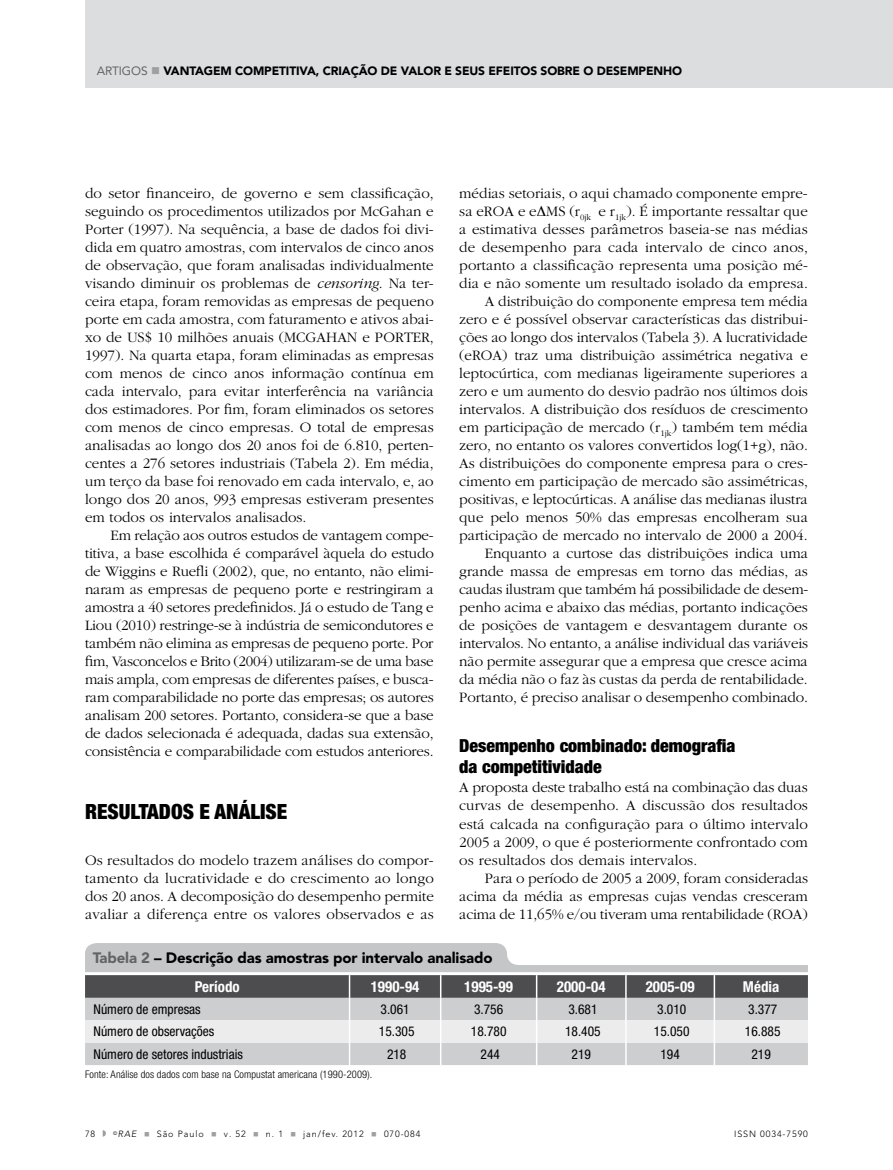
<style>
.page{position:relative;width:893px;height:1170px;background:#fff}
.page>*{position:absolute;margin:0;border:0;box-sizing:border-box;transform-origin:0 0}
.t1{font:900 condensed 21px "Helvetica Neue LT Std";color:#000}
.t2{font:900 condensed 18px/21px "Helvetica Neue";color:#000}
.t3{font:300 15px/18px "Garamond";color:#000;text-align:justify}
.t4{font:900 15px "Avenir";letter-spacing:-.01em;color:#000}
.t5{font:700 condensed 15px "Helvetica Neue LT Std";color:#fff}
.t6{font:condensed 13.5px "Helvetica Neue LT Std";color:#000}
.t7{font:900 12px "Avenir LT Std";letter-spacing:-.01em;color:#000}
.t8{font:300 condensed 10.5px "Helvetica Neue LT Std";letter-spacing:.01em;color:#000}
.t9{font:300 9px "Avenir LT Std";letter-spacing:.1em;color:#000}
.s1{font-weight:400;color:#636466}
.s2{color:#9d9fa2}
.s3{font-style:italic}
.s4{color:#636466}
</style>
<div class="page">
<div style="left:85px;top:0;width:808px;height:87px;background:#dcddde"></div>
<svg style="left:103px;top:1130px;width:3px;height:6px"></svg>
<svg style="left:85px;top:943px;width:723px;height:121px;background:#bebfc0"></svg>
<p class="t7" style="left:97px;top:64px;width:587px"><span class="s1">ARTIGOS</span> <span class="s2">■</span> VANTAGEM COMPETITIVA, CRIAÇÃO DE VALOR E SEUS EFEITOS SOBRE O DESEMPENHO</p>
<p class="t3" style="left:85px;top:185px;width:350px">do setor financeiro, de governo e sem classificação, seguindo os procedimentos utilizados por McGahan e Porter (1997). Na sequência, a base de dados foi divi&shy;dida em quatro amostras, com intervalos de cinco anos de observação, que foram analisadas individualmente visando diminuir os problemas de <span class="s3">censoring</span>. Na ter&shy;ceira etapa, foram removidas as empresas de pequeno porte em cada amostra, com faturamento e ativos abai&shy;xo de US$ 10 milhões anuais (MCGAHAN e PORTER, 1997). Na quarta etapa, foram eliminadas as empresas com menos de cinco anos informação contínua em cada intervalo, para evitar interferência na variância dos estimadores. Por fim, foram eliminados os setores com menos de cinco empresas. O total de empresas analisadas ao longo dos 20 anos foi de 6.810, perten&shy;centes a 276 setores industriais (Tabela 2). Em média, um terço da base foi renovado em cada intervalo, e, ao longo dos 20 anos, 993 empresas estiveram presentes em todos os intervalos analisados.</p>
<p class="t3" style="left:85px;top:527px;width:350px;text-indent:26px">Em relação aos outros estudos de vantagem compe&shy;titiva, a base escolhida é comparável àquela do estudo de Wiggins e Ruefli (2002), que, no entanto, não elimi&shy;naram as empresas de pequeno porte e restringiram a amostra a 40 setores predefinidos. Já o estudo de Tang e Liou (2010) restringe-se à indústria de semicondutores e também não elimina as empresas de pequeno porte. Por fim, Vasconcelos e Brito (2004) utilizaram-se de uma base mais ampla, com empresas de diferentes países, e busca&shy;ram comparabilidade no porte das empresas; os autores analisam 200 setores. Portanto, considera-se que a base de dados selecionada é adequada, dadas sua extensão, consistência e comparabilidade com estudos anteriores.</p>
<h1 class="t1" style="left:85px;top:799px;width:204px">RESULTADOS E ANÁLISE</h1>
<p class="t3" style="left:85px;top:851px;width:350px">Os resultados do modelo trazem análises do compor&shy;tamento da lucratividade e do crescimento ao longo dos 20 anos. A decomposição do desempenho permite avaliar a diferença entre os valores observados e as</p>
<p class="t3" style="left:459px;top:185px;width:350px;text-align:right">médias setoriais, o aqui chamado componente empre&shy;sa eROA e e MS (r<sub>0jk</sub> e r<sub>1jk</sub>). É importante ressaltar que a estimativa desses parâmetros baseia-se nas médias de desempenho para cada intervalo de cinco anos, portanto a classificação representa uma posição mé&shy;dia e não somente um resultado isolado da empresa.<br>A distribuição do componente empresa tem média zero e é possível observar características das distribui&shy;ções ao longo dos intervalos (Tabela 3). A lucratividade (eROA) traz uma distribuição assimétrica negativa e leptocúrtica, com medianas ligeiramente superiores a zero e um aumento do desvio padrão nos últimos dois intervalos. A distribuição dos resíduos de crescimento em participação de mercado (r<sub>1jk</sub>) também tem média zero, no entanto os valores convertidos log(1+g), não.<br>As distribuições do componente empresa para o cres&shy;cimento em participação de mercado são assimétricas, positivas, e leptocúrticas. A análise das medianas ilustra que pelo menos 50% das empresas encolheram sua participação de mercado no intervalo de 2000 a 2004.<br>Enquanto a curtose das distribuições indica uma grande massa de empresas em torno das médias, as caudas ilustram que também há possibilidade de desem&shy;penho acima e abaixo das médias, portanto indicações de posições de vantagem e desvantagem durante os intervalos. No entanto, a análise individual das variáveis não permite assegurar que a empresa que cresce acima da média não o faz às custas da perda de rentabilidade.<br>Portanto, é preciso analisar o desempenho combinado.</p>
<p class="t2" style="left:459px;top:735px;width:278px">Desempenho combinado: demografia da competitividade</p>
<p class="t3" style="left:459px;top:779px;width:350px">A proposta deste trabalho está na combinação das duas curvas de desempenho. A discussão dos resultados está calcada na configuração para o último intervalo 2005 a 2009, o que é posteriormente confrontado com os resultados dos demais intervalos.</p>
<p class="t3" style="left:459px;top:869px;width:350px;text-indent:26px">Para o período de 2005 a 2009, foram consideradas acima da média as empresas cujas vendas cresceram acima de 11,65% e/ou tiveram uma rentabilidade (ROA)</p>
<p class="t4" style="left:93px;top:948px;width:401px"><span class="s4">Tabela 2</span> – Descrição das amostras por intervalo analisado</p>
<p class="t5" style="left:195px;top:977px;width:46px">Período</p>
<p class="t5" style="left:371px;top:977px;width:50px">1990-94</p>
<p class="t5" style="left:464px;top:977px;width:50px">1995-99</p>
<p class="t5" style="left:557px;top:977px;width:50px">2000-04</p>
<p class="t5" style="left:646px;top:977px;width:50px">2005-09</p>
<p class="t5" style="left:743px;top:977px;width:38px">Média</p>
<p class="t6" style="left:94px;top:1001px;width:109px">Número de empresas</p>
<p class="t6" style="left:381px;top:1001px;width:31px">3.061</p>
<p class="t6" style="left:474px;top:1001px;width:31px">3.756</p>
<p class="t6" style="left:568px;top:1001px;width:31px">3.681</p>
<p class="t6" style="left:657px;top:1001px;width:31px">3.010</p>
<p class="t6" style="left:748px;top:1001px;width:31px">3.377</p>
<p class="t6" style="left:94px;top:1023px;width:122px">Número de observações</p>
<p class="t6" style="left:379px;top:1023px;width:37px">15.305</p>
<p class="t6" style="left:471px;top:1023px;width:37px">18.780</p>
<p class="t6" style="left:565px;top:1023px;width:37px">18.405</p>
<p class="t6" style="left:654px;top:1023px;width:37px">15.050</p>
<p class="t6" style="left:745px;top:1023px;width:37px">16.885</p>
<p class="t6" style="left:94px;top:1045px;width:151px">Número de setores industriais</p>
<p class="t6" style="left:387px;top:1045px;width:21px">218</p>
<p class="t6" style="left:481px;top:1045px;width:21px">244</p>
<p class="t6" style="left:572px;top:1045px;width:21px">219</p>
<p class="t6" style="left:660px;top:1045px;width:21px">194</p>
<p class="t6" style="left:751px;top:1045px;width:21px">219</p>
<p class="t8" style="left:85px;top:1068px;width:289px">Fonte: Análise dos dados com base na Compustat americana (1990-2009).</p>
<p class="t9" style="left:85px;top:1128px;width:12px">78</p>
<p class="t9" style="left:113px;top:1128px;width:309px"><sup>©</sup><span class="s3">RAE</span> <span class="s2">■</span> São Paulo <span class="s2">■</span> v. 52 <span class="s2">■</span> n. 1 <span class="s2">■</span> jan/fev. 2012 <span class="s2">■</span> 070-084</p>
<p class="t9" style="left:734px;top:1128px;width:75px">ISSN 0034-7590</p>
</div>
